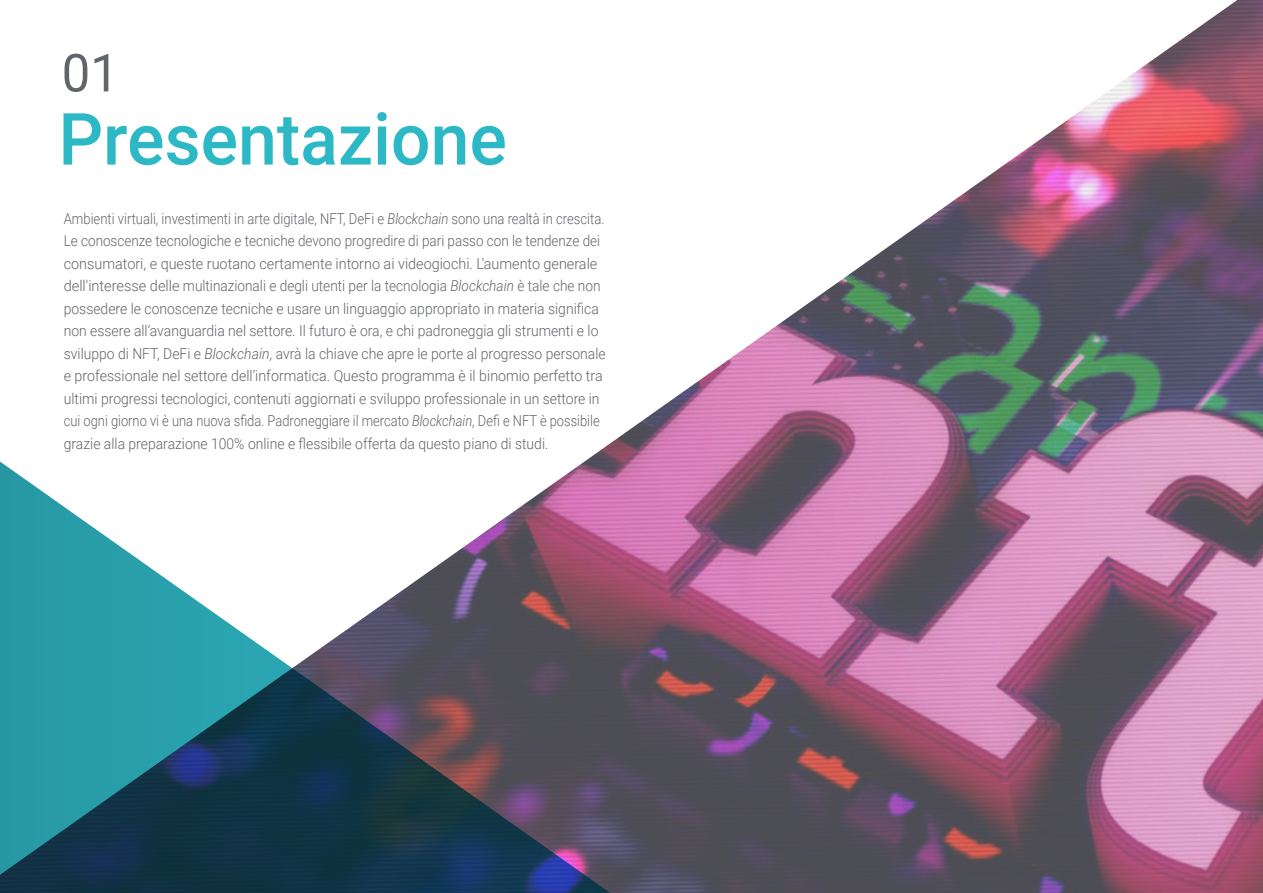
<style>
.page{position:relative;width:1263px;height:893px;background:#fff}
.page>*{position:absolute;margin:0;border:0;box-sizing:border-box;transform-origin:0 0}
.t1{font:500 72px "Roboto";color:#2db8c5}
.t2{font:52.5px "Roboto";color:#61646a}
.t3{font:300 15px/22.5px "Roboto";color:#61646a;scale:.87 1}
.s1{font-style:italic}
</style>
<div class="page">
<img style="left:606px;top:0;width:657px;height:893px">
<svg style="left:0;top:446px;width:640px;height:447px"></svg>
<h2 class="t2" style="left:62px;top:36px;width:59px">01</h2>
<h1 class="t1" style="left:58px;top:89px;width:450px">Presentazione</h1>
<p class="t3" style="left:64px;top:207px;width:624px">Ambienti virtuali, investimenti in arte digitale, NFT, DeFi e <span class="s1">Blockchain</span> sono una realtà in crescita.<br>Le conoscenze tecnologiche e tecniche devono progredire di pari passo con le tendenze dei consumatori, e queste ruotano certamente intorno ai videogiochi. L'aumento generale dell'interesse delle multinazionali e degli utenti per la tecnologia <span class="s1">Blockchain</span> è tale che non possedere le conoscenze tecniche e usare un linguaggio appropriato in materia significa non essere all’avanguardia nel settore. Il futuro è ora, e chi padroneggia gli strumenti e lo sviluppo di NFT, DeFi e <span class="s1">Blockchain</span>, avrà la chiave che apre le porte al progresso personale e professionale nel settore dell’informatica. Questo programma è il binomio perfetto tra ultimi progressi tecnologici, contenuti aggiornati e sviluppo professionale in un settore in cui ogni giorno vi è una nuova sfida. Padroneggiare il mercato <span class="s1">Blockchain</span>, Defi e NFT è possibile grazie alla preparazione 100% online e flessibile offerta da questo piano di studi.</p>
</div>
